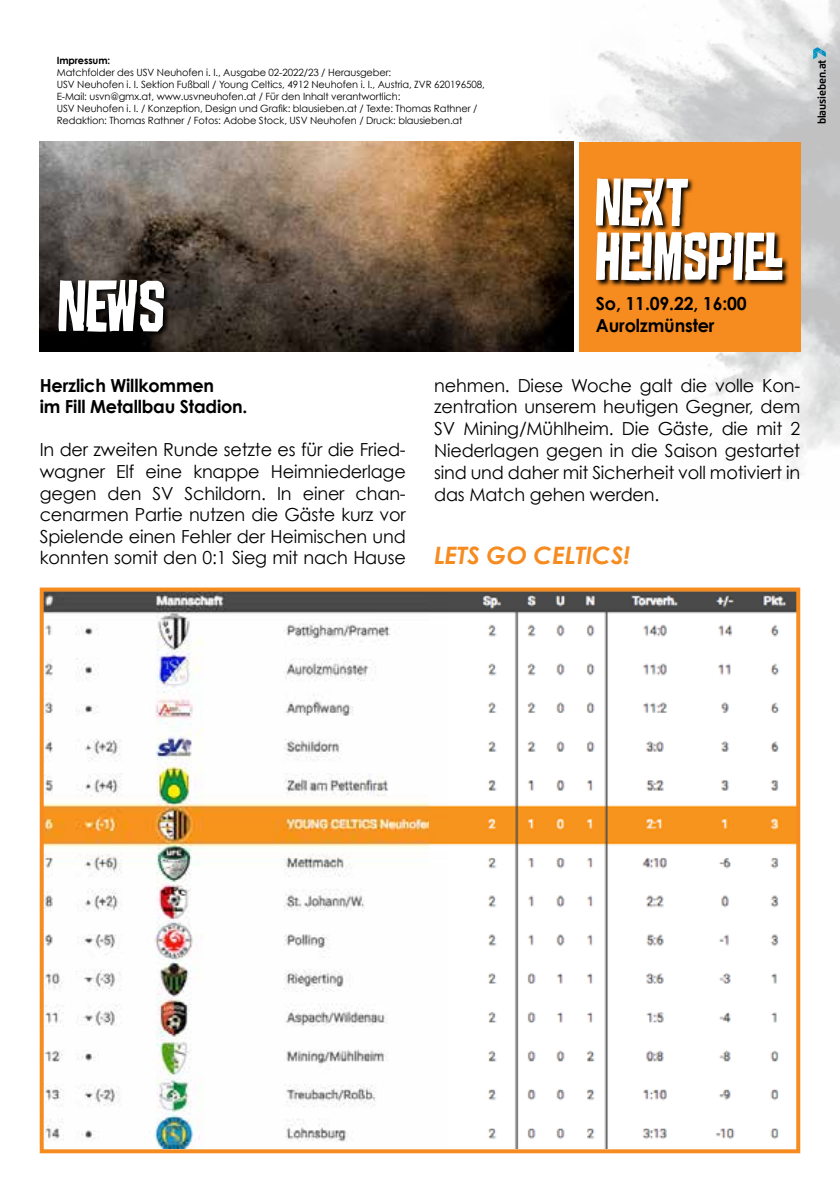
<style>
.page{position:relative;width:840px;height:1191px;background:#fff}
.page>*{position:absolute;margin:0;border:0;box-sizing:border-box;transform-origin:0 0}
.t1{font:80px "Croteau";color:#fff}
.t2{font:74px/54px "Croteau";color:#fff}
.t3{font:italic 700 24px "Century Gothic";color:#f68b1f}
.t4{font:18px/21.6px "Century Gothic";letter-spacing:-.01em;color:#000;text-align:justify}
.t5{font:700 18px/21.6px "Century Gothic";letter-spacing:-.01em;color:#000}
.t6{font:700 11px "Flexo";letter-spacing:-.01em;color:#000;scale:.96 1}
.t7{font:10px/12px "Century Gothic";letter-spacing:-.01em;color:#000}
.t8{font:700 10px "Century Gothic";letter-spacing:-.01em;color:#000}
</style>
<div class="page">
<img style="left:550px;top:0;width:289px;height:480px">
<img style="left:40px;top:142px;width:533px;height:209px">
<div style="left:578px;top:142px;width:221px;height:209px;background:#f68b1f"></div>
<svg style="left:58px;top:279px;width:113px;height:59px;background:#0e0c0a"></svg>
<svg style="left:595px;top:178px;width:193px;height:109px"></svg>
<svg style="left:39px;top:587px;width:762px;height:567px"></svg>
<p class="t8" style="left:57px;top:54px;width:55px">Impressum:</p>
<p class="t7" style="left:57px;top:66px;width:429px">Matchfolder des USV Neuhofen i. I., Ausgabe 02-2022/23 / Herausgeber:<br>USV Neuhofen i. I. Sektion Fußball / Young Celtics, 4912 Neuhofen i. I., Austria, ZVR 620196508, E-Mail: usvn@gmx.at, www.usvneuhofen.at / Für den Inhalt verantwortlich:<br>USV Neuhofen i. I. / Konzeption, Design und Grafik: blausieben.at / Texte: Thomas Rathner / Redaktion: Thomas Rathner / Fotos: Adobe Stock, USV Neuhofen / Druck: blausieben.at</p>
<p class="t6" style="left:814px;top:124px;width:69px;rotate:-90deg">blausieben.at</p>
<h1 class="t1" style="left:57px;top:272px;width:109px">NEWS</h1>
<p class="t5" style="left:40px;top:374px;width:209px">Herzlich Willkommen<br>im Fill Metallbau Stadion.</p>
<p class="t4" style="left:40px;top:439px;width:367px">In der zweiten Runde setzte es für die Fried&shy;wagner Elf eine knappe Heimniederlage gegen den SV Schildorn. In einer chan&shy;cenarmen Partie nutzen die Gäste kurz vor Spielende einen Fehler der Heimischen und konnten somit den 0:1 Sieg mit nach Hause</p>
<h2 class="t2" style="left:593px;top:176px;width:169px">NEXT<br>HEIMSPIEL</h2>
<p class="t5" style="left:595px;top:292px;width:152px">So, 11.09.22, 16:00<br>Aurolzmünster</p>
<p class="t4" style="left:434px;top:374px;width:367px">nehmen. Diese Woche galt die volle Kon&shy;zentration unserem heutigen Gegner, dem SV Mining/Mühlheim. Die Gäste, die mit 2<br>Niederlagen gegen in die Saison gestartet sind und daher mit Sicherheit voll motiviert in das Match gehen werden.</p>
<h3 class="t3" style="left:434px;top:540px;width:197px">LETS GO CELTICS!</h3>
</div>
